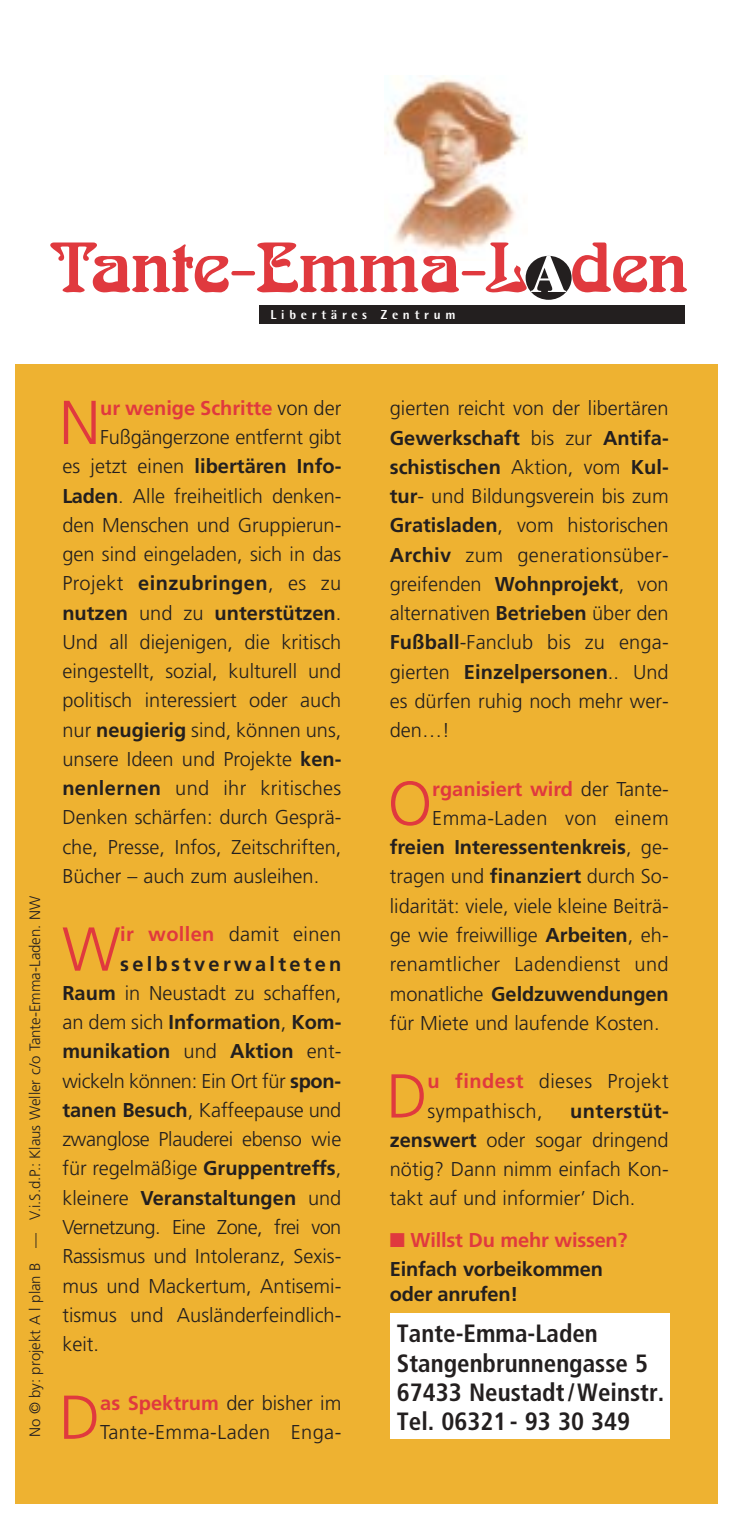
<style>
.page{position:relative;width:733px;height:1518px;background:#fff}
.page>*{position:absolute;margin:0;border:0;box-sizing:border-box;transform-origin:0 0}
.t1{font:69px "Arnold Boecklin";color:#e0393e}
.t2{font:300 62px "Frutiger";color:#e0393e}
.t3{font:700 condensed 25px/29.2px "Frutiger";color:#231f1f}
.t4{font:300 20px/29.2px "Frutiger";color:#231f1f;text-align:justify}
.t5{font:700 20px "Frutiger";color:#231f1f}
.t6{font:300 20px/29.2px "Frutiger";letter-spacing:.02em;color:#231f1f}
.t7{font:700 20px/29.2px "Frutiger";letter-spacing:-.01em;color:#e0393e}
.t8{font:300 20px "Frutiger";letter-spacing:-.03em;color:#231f1f}
.t9{font:700 20px "Frutiger";letter-spacing:.165em;color:#231f1f}
.t10{font:300 15px "Frutiger";color:#231f1f}
.t11{font:800 13px "Rotis Semi Sans";letter-spacing:.36em;color:#fff}
.s1{font-family:"Times";font-weight:800;font-size:50.75px;color:#fff}
.s2{font-weight:300;color:#231f1f}
.s3{font-weight:300}
.s4{font-weight:700}
.s5{font-weight:700;color:#e0393e}
.s6{color:#231f1f}
</style>
<div class="page">
<div style="left:15px;top:364px;width:702px;height:1139px;background:#eeb231"></div>
<img style="left:385px;top:76px;width:142px;height:175px">
<div style="left:525px;top:256px;width:46px;height:44px;background:#231f1f;border-radius:50%"></div>
<div style="left:259px;top:305px;width:426px;height:19px;background:#231f1f"></div>
<div style="left:390px;top:1312px;width:279px;height:126px;background:#fff"></div>
<h1 class="t1" style="left:52px;top:242px;width:637px">Tante-Emma-L<span class="s1">A</span>den</h1>
<p class="t11" style="left:270px;top:309px;width:186px">Libertäres Zentrum</p>
<p class="t10" style="left:29px;top:1437px;width:543px;rotate:-90deg">No © by: projekt A | plan B — V.i.S.d.P.: Klaus Weller c/o Tante-Emma-Laden. NW</p>
<h2 class="t2" style="left:59px;top:397px;width:43px">N</h2>
<p class="t7" style="left:100px;top:395px;width:242px">ur wenige Schritte <span class="s2">von der</span></p>
<p class="t4" style="left:100px;top:424px;width:242px">Fußgängerzone entfernt gibt</p>
<p class="t5" style="left:62px;top:458px;width:280px"><span class="s3">es jetzt einen</span> libertären Info-</p>
<p class="t4" style="left:62px;top:482px;width:280px"><span class="s4">Laden</span>. Alle freiheitlich denken-</p>
<p class="t4" style="left:62px;top:512px;width:280px">den Menschen und Gruppierun-</p>
<p class="t4" style="left:62px;top:541px;width:280px">gen sind eingeladen, sich in das</p>
<p class="t6" style="left:62px;top:570px;width:280px">Projekt <span class="s4">einzubringen</span>, es zu</p>
<p class="t5" style="left:62px;top:604px;width:280px">nutzen <span class="s3">und zu</span> unterstützen<span class="s3">.</span></p>
<p class="t4" style="left:62px;top:629px;width:280px">Und all diejenigen, die kritisch</p>
<p class="t4" style="left:62px;top:658px;width:280px">eingestellt, sozial, kulturell und</p>
<p class="t4" style="left:62px;top:687px;width:280px">politisch interessiert oder auch</p>
<p class="t4" style="left:62px;top:716px;width:280px">nur <span class="s4">neugierig</span> sind, können uns,</p>
<p class="t4" style="left:62px;top:746px;width:280px">unsere Ideen und Projekte <span class="s4">ken-</span></p>
<p class="t4" style="left:62px;top:775px;width:280px"><span class="s4">nenlernen</span> und ihr kritisches</p>
<p class="t4" style="left:62px;top:804px;width:280px">Denken schärfen: durch Gesprä-</p>
<p class="t4" style="left:62px;top:833px;width:280px">che, Presse, Infos, Zeitschriften,</p>
<p class="t4" style="left:62px;top:863px;width:258px">Bücher – auch zum ausleihen.</p>
<h2 class="t2" style="left:62px;top:924px;width:60px">W</h2>
<p class="t4" style="left:120px;top:921px;width:222px"><span class="s5">ir wollen</span> damit einen</p>
<p class="t9" style="left:120px;top:955px;width:222px">selbstverwalteten</p>
<p class="t4" style="left:62px;top:980px;width:280px"><span class="s4">Raum</span> in Neustadt zu schaffen,</p>
<p class="t5" style="left:62px;top:1014px;width:280px"><span class="s3">an dem sich</span> Information<span class="s3">,</span> Kom-</p>
<p class="t5" style="left:62px;top:1043px;width:280px">munikation <span class="s3">und</span> Aktion <span class="s3">ent-</span></p>
<p class="t4" style="left:62px;top:1067px;width:280px">wickeln können: Ein Ort für <span class="s4">spon-</span></p>
<p class="t4" style="left:62px;top:1097px;width:280px"><span class="s4">tanen Besuch</span>, Kaffeepause und</p>
<p class="t4" style="left:62px;top:1126px;width:280px">zwanglose Plauderei ebenso wie</p>
<p class="t4" style="left:62px;top:1155px;width:280px">für regelmäßige <span class="s4">Gruppentreffs</span>,</p>
<p class="t5" style="left:62px;top:1189px;width:280px"><span class="s3">kleinere</span> Veranstaltungen <span class="s3">und</span></p>
<p class="t8" style="left:62px;top:1219px;width:280px">Vernetzung. Eine Zone, frei von</p>
<p class="t4" style="left:62px;top:1243px;width:280px">Rassismus und Intoleranz, Sexis-</p>
<p class="t4" style="left:62px;top:1272px;width:280px">mus und Mackertum, Antisemi-</p>
<p class="t4" style="left:62px;top:1301px;width:280px">tismus und Ausländerfeindlich-</p>
<p class="t4" style="left:62px;top:1331px;width:38px">keit.</p>
<h2 class="t2" style="left:59px;top:1392px;width:43px">D</h2>
<p class="t6" style="left:100px;top:1389px;width:242px"><span class="s5">as Spektrum</span> der bisher im<br>Tante-Emma-Laden Enga-</p>
<p class="t4" style="left:390px;top:395px;width:280px">gierten reicht von der libertären <span class="s4">Gewerkschaft</span> bis zur <span class="s4">Antifa&shy;schistischen</span> Aktion, vom <span class="s4">Kul&shy;tur</span>- und Bildungsverein bis zum <span class="s4">Gratisladen</span>, vom historischen <span class="s4">Archiv</span> zum generationsüber&shy;greifenden <span class="s4">Wohnprojekt</span>, von alternativen <span class="s4">Betrieben</span> über den <span class="s4">Fußball</span>-Fanclub bis zu enga&shy;gierten <span class="s4">Einzelpersonen</span>.. Und es dürfen ruhig noch mehr wer&shy;den…!</p>
<h2 class="t2" style="left:387px;top:778px;width:46px">O</h2>
<p class="t7" style="left:432px;top:775px;width:238px">rganisiert wird <span class="s2">der Tante-</span></p>
<p class="t6" style="left:432px;top:805px;width:238px">Emma-Laden von einem</p>
<p class="t5" style="left:390px;top:839px;width:280px">freien Interessentenkreis<span class="s3">, ge-</span></p>
<p class="t4" style="left:390px;top:863px;width:280px">tragen und <span class="s4">finanziert</span> durch So-</p>
<p class="t4" style="left:390px;top:892px;width:280px">lidarität: viele, viele kleine Beiträ-</p>
<p class="t4" style="left:390px;top:922px;width:280px">ge wie freiwillige <span class="s4">Arbeiten</span>, eh-</p>
<p class="t6" style="left:390px;top:951px;width:280px">renamtlicher Ladendienst und</p>
<p class="t5" style="left:390px;top:985px;width:280px"><span class="s3">monatliche</span> Geldzuwendungen</p>
<p class="t4" style="left:390px;top:1009px;width:271px">für Miete und laufende Kosten.</p>
<h2 class="t2" style="left:386px;top:1071px;width:43px">D</h2>
<p class="t6" style="left:427px;top:1068px;width:242px"><span class="s5">u findest</span> dieses Projekt sympathisch,</p>
<p class="t4" style="left:390px;top:1097px;width:280px;text-indent:180px"><span class="s4">unterstüt&shy;zenswert</span> oder sogar dringend nötig? Dann nimm einfach Kon&shy;takt auf und informier’ Dich.</p>
<p class="t7" style="left:390px;top:1227px;width:239px">■ Willst Du mehr wissen?<br><span class="s6">Einfach vorbeikommen</span></p>
<p class="t5" style="left:390px;top:1285px;width:130px">oder anrufen!</p>
<p class="t3" style="left:397px;top:1321px;width:269px">Tante-Emma-Laden<br>Stangenbrunnengasse 5<br>67433 Neustadt /Weinstr.<br>Tel. 06321 - 93 30 349</p>
</div>
